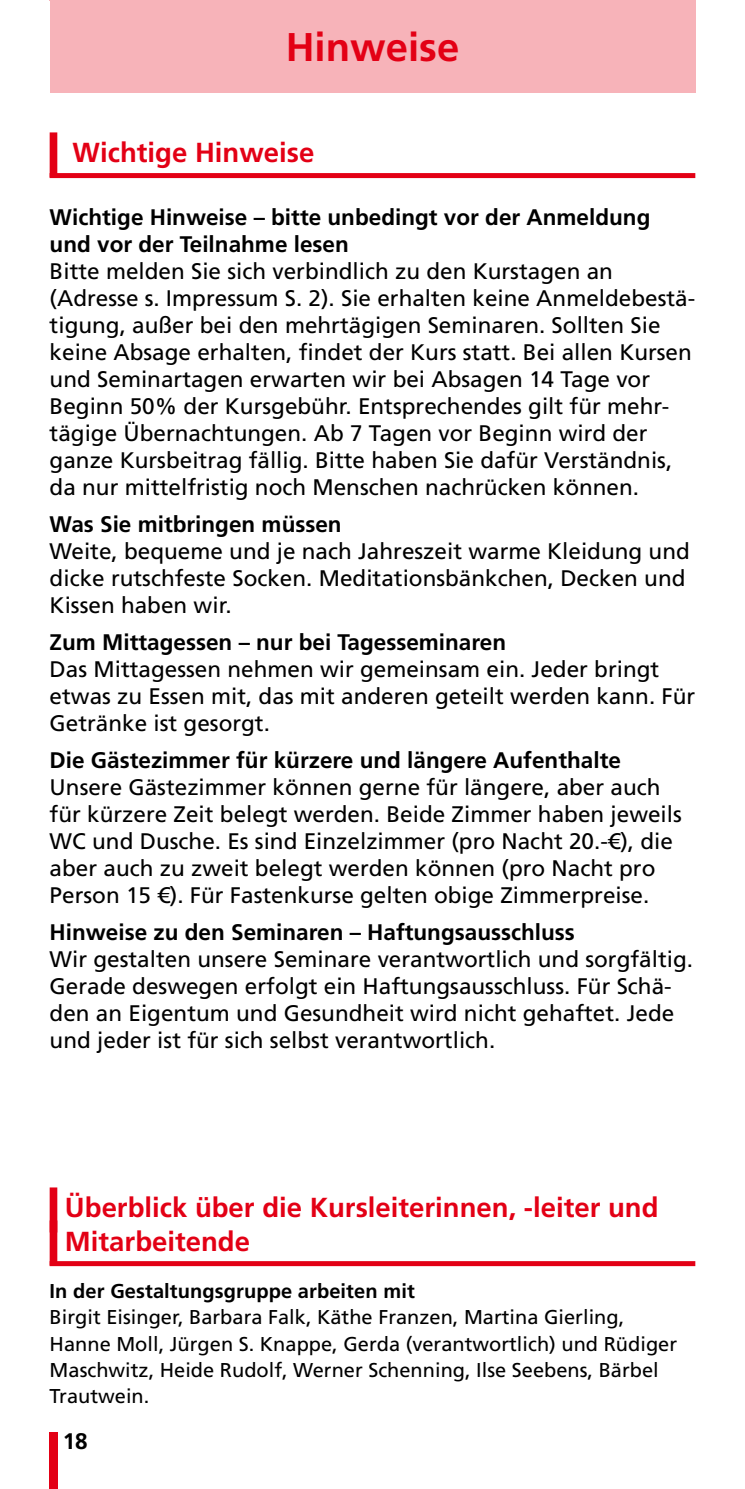
<style>
.page{position:relative;width:745px;height:1489px;background:#fff}
.page>*{position:absolute;margin:0;border:0;box-sizing:border-box;transform-origin:0 0}
.t1{font:700 40px "Frutiger LT";color:#e30015}
.t2{font:700 27.5px/33px "Frutiger LT";color:#e30015}
.t3{font:22.5px/27px "Frutiger LT";color:#000}
.t4{font:700 22.5px/27px "Frutiger LT";color:#000}
.t5{font:20px/26.2px "Frutiger LT";color:#000}
.t6{font:700 20px "Frutiger LT";letter-spacing:.005em;color:#000}
</style>
<div class="page">
<div style="left:50px;top:0;width:644px;height:92px;background:#f7b3b9"></div>
<div style="left:50px;top:1431px;width:8px;height:57px;background:#e30015"></div>
<div style="left:50px;top:173px;width:644px;height:5px;background:#e30015"></div>
<div style="left:50px;top:132px;width:7px;height:45px;background:#e30015"></div>
<div style="left:50px;top:1187px;width:7px;height:45px;background:#e30015"></div>
<svg style="left:57px;top:1260px;width:637px;height:5px;fill:#e30015"></svg>
<div style="left:50px;top:1220px;width:7px;height:45px;background:#e30015"></div>
<h1 class="t1" style="left:285px;top:24px;width:175px">Hinweise</h1>
<p class="t2" style="left:73px;top:136px;width:243px">Wichtige Hinweise</p>
<p class="t4" style="left:50px;top:204px;width:602px">Wichtige Hinweise – bitte unbedingt vor der Anmeldung und vor der Teilnahme lesen</p>
<p class="t3" style="left:50px;top:258px;width:646px">Bitte melden Sie sich verbindlich zu den Kurstagen an (Adresse s. Impressum S. 2). Sie erhalten keine Anmeldebestä&shy;tigung, außer bei den mehrtägigen Seminaren. Sollten Sie keine Absage erhalten, findet der Kurs statt. Bei allen Kursen und Seminartagen erwarten wir bei Absagen 14 Tage vor Beginn 50% der Kursgebühr. Entsprechendes gilt für mehr&shy;tägige Übernachtungen. Ab 7 Tagen vor Beginn wird der ganze Kursbeitrag fällig. Bitte haben Sie dafür Verständnis, da nur mittelfristig noch Menschen nachrücken können.</p>
<p class="t4" style="left:50px;top:511px;width:293px">Was Sie mitbringen müssen</p>
<p class="t3" style="left:50px;top:538px;width:641px">Weite, bequeme und je nach Jahreszeit warme Kleidung und dicke rutschfeste Socken. Meditationsbänkchen, Decken und<br>Kissen haben wir.</p>
<p class="t4" style="left:50px;top:628px;width:457px">Zum Mittagessen – nur bei Tagesseminaren</p>
<p class="t3" style="left:50px;top:655px;width:646px">Das Mittagessen nehmen wir gemeinsam ein. Jeder bringt etwas zu Essen mit, das mit anderen geteilt werden kann. Für<br>Getränke ist gesorgt.</p>
<p class="t4" style="left:50px;top:746px;width:572px">Die Gästezimmer für kürzere und längere Aufenthalte</p>
<p class="t3" style="left:50px;top:773px;width:633px">Unsere Gästezimmer können gerne für längere, aber auch für kürzere Zeit belegt werden. Beide Zimmer haben jeweils WC und Dusche. Es sind Einzelzimmer (pro Nacht 20.-€), die aber auch zu zweit belegt werden können (pro Nacht pro Person 15 €). Für Fastenkurse gelten obige Zimmerpreise.</p>
<p class="t4" style="left:50px;top:918px;width:526px">Hinweise zu den Seminaren – Haftungsausschluss</p>
<p class="t3" style="left:50px;top:945px;width:644px">Wir gestalten unsere Seminare verantwortlich und sorgfältig.<br>Gerade deswegen erfolgt ein Haftungsausschluss. Für Schä&shy;den an Eigentum und Gesundheit wird nicht gehaftet. Jede und jeder ist für sich selbst verantwortlich.</p>
<p class="t2" style="left:65px;top:1191px;width:594px">Überblick über die Kursleiterinnen, -leiter und<br>Mitarbeitende</p>
<p class="t6" style="left:50px;top:1279px;width:366px">In der Gestaltungsgruppe arbeiten mit</p>
<p class="t5" style="left:50px;top:1304px;width:628px">Birgit Eisinger, Barbara Falk, Käthe Franzen, Martina Gierling, Hanne Moll, Jürgen S. Knappe, Gerda (verantwortlich) und Rüdiger Maschwitz, Heide Rudolf, Werner Schenning, Ilse Seebens, Bärbel Trautwein.</p>
<p class="t4" style="left:63px;top:1427px;width:27px">18</p>
</div>
